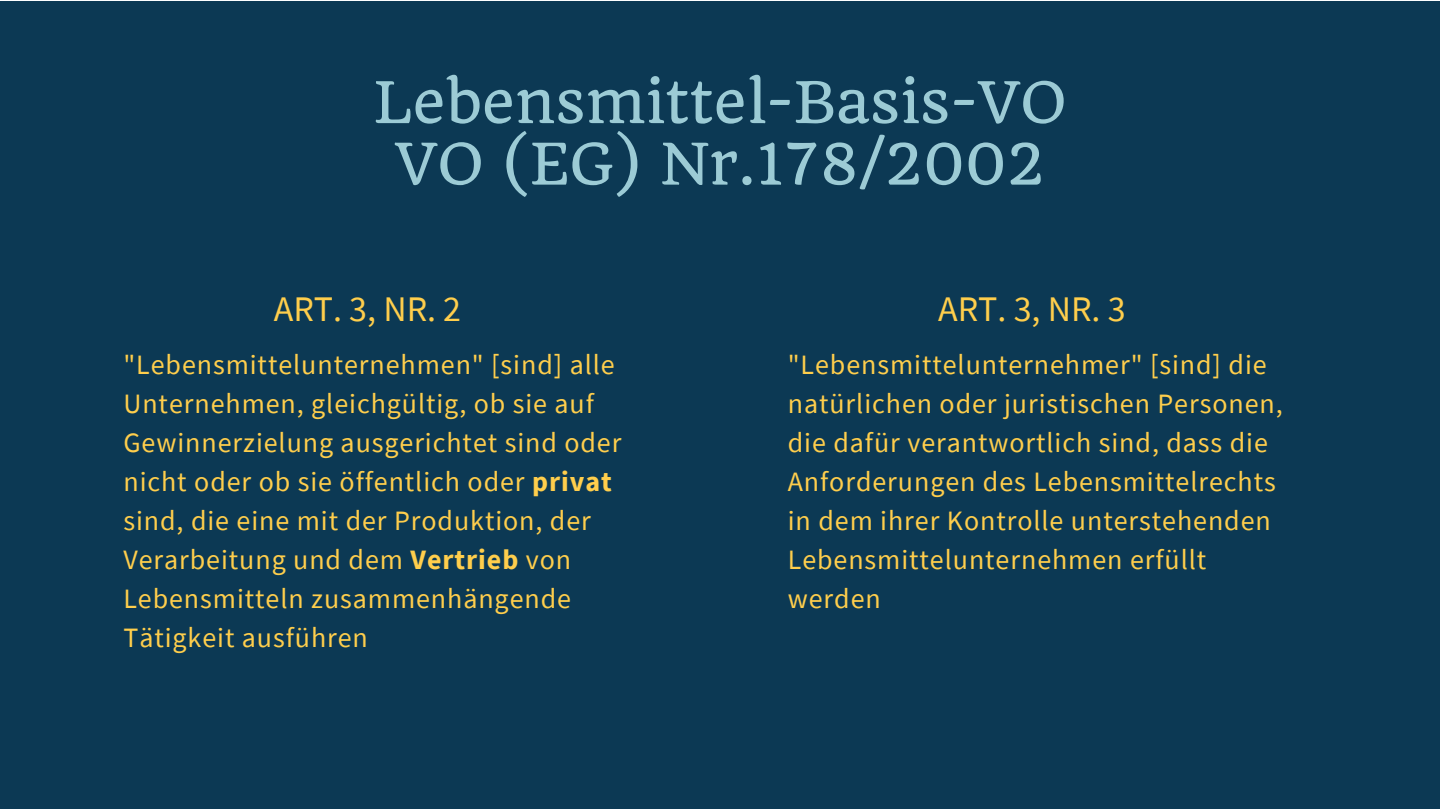
<style>
.page{position:relative;width:1440px;height:810px;background:#fff}
.page>*{position:absolute;margin:0;border:0;box-sizing:border-box;transform-origin:0 0}
.t1{font:56px/61.5px "Quando";color:#9ccbd5;text-align:center}
.t2{font:36px "Source Sans Pro";color:#ffce4c}
.t3{font:28px/39px "Source Sans Pro";letter-spacing:.035em;color:#ffce4c}
.s1{font-weight:700}
</style>
<div class="page">
<div style="left:0;top:1px;width:1440px;height:808px;background:#0c3954"></div>
<h1 class="t1" style="left:373px;top:72px;width:695px">Lebensmittel-Basis-VO<br>VO (EG) Nr.178/2002</h1>
<p class="t2" style="left:274px;top:286px;width:189px">ART. 3, NR. 2</p>
<p class="t3" style="left:123px;top:345px;width:500px">"Lebensmittelunternehmen" [sind] alle Unternehmen, gleichgültig, ob sie auf Gewinnerzielung ausgerichtet sind oder nicht oder ob sie öffentlich oder <span class="s1">privat </span>sind, die eine mit der Produktion, der Verarbeitung und dem <span class="s1">Vertrieb</span> von Lebensmitteln zusammenhängende Tätigkeit ausführen</p>
<p class="t2" style="left:938px;top:286px;width:189px">ART. 3, NR. 3</p>
<p class="t3" style="left:788px;top:345px;width:496px">"Lebensmittelunternehmer" [sind] die natürlichen oder juristischen Personen, die dafür verantwortlich sind, dass die Anforderungen des Lebensmittelrechts in dem ihrer Kontrolle unterstehenden Lebensmittelunternehmen erfüllt werden</p>
</div>
